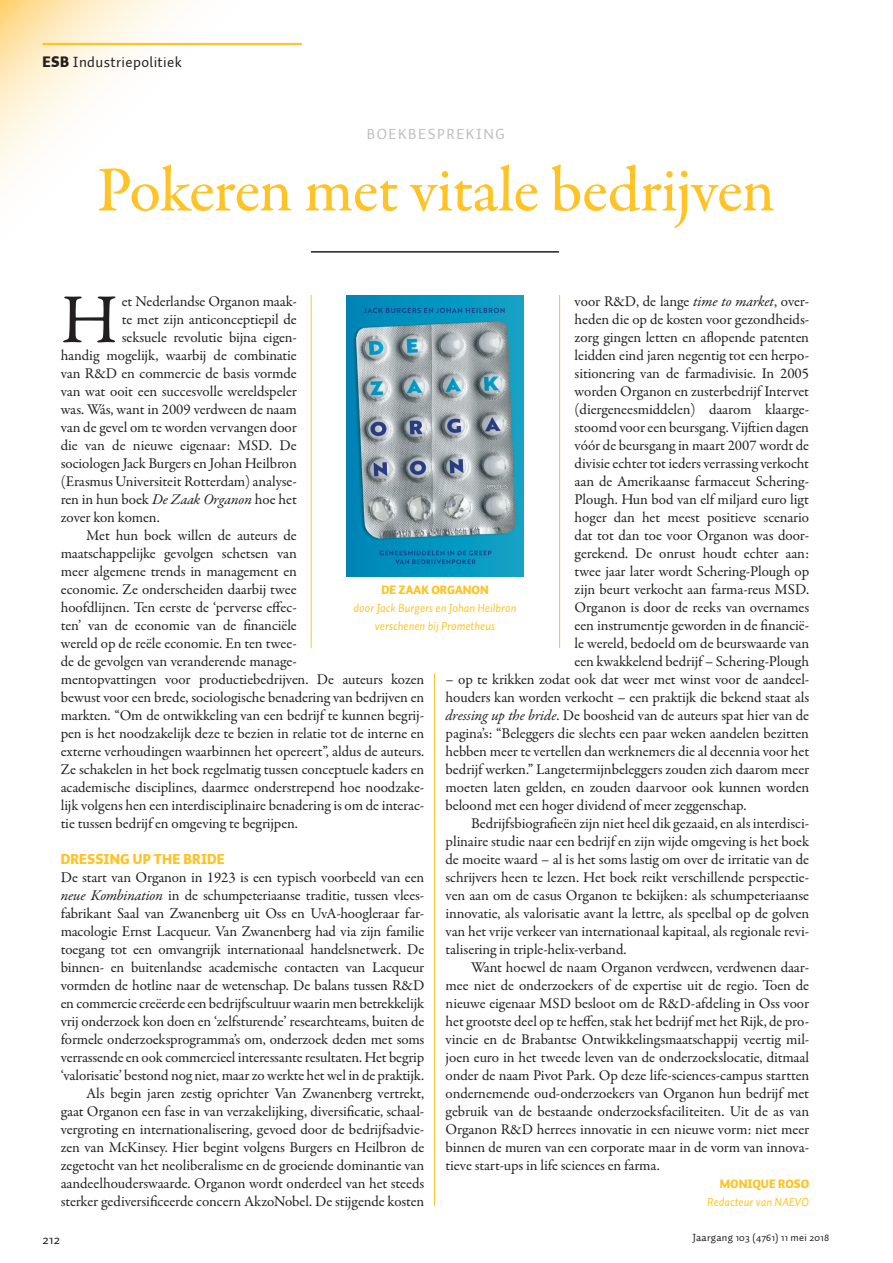
<style>
.page{position:relative;width:893px;height:1263px;background:#fff}
.page>*{position:absolute;margin:0;border:0;box-sizing:border-box;transform-origin:0 0}
.PLAT_Initiaal_3r{font:70.5px "Garamond Premr Pro";color:#231f20}
.KP01_43pt{font:500 64.5px "Garamond Premr Pro";letter-spacing:-.015em;color:#ffc325}
.PLAT_VervolgAlinea{font:15px/18px "Garamond Premr Pro";letter-spacing:-.005em;color:#231f20;text-align:justify}
.PLAT_EersteAlinea{font:15px/18px "Garamond Premr Pro";letter-spacing:-.01em;color:#231f20;text-align:justify}
.PLAT_Initiaal_3r-2{font:15px "Garamond Premr Pro";letter-spacing:-.005em;color:#231f20}
.t1{font:15px "Auto 1";letter-spacing:.025em;color:#231f20}
.DIVE_Rubriek{font:15px "Auto 1";letter-spacing:.1em;color:#bcbdbf}
.PTK1_Tussenkop{font:900 14.25px "Auto 1";letter-spacing:.01em;color:#ffc325}
.t2{font:13.5px "Auto 1";color:#231f20}
.AUIN_AuteurVermeldin{font:italic 12px "Auto 1";color:#ffc325}
.AUTR_AuteurNaamMidde{font:900 12px "Auto 1";color:#ffc325}
.AUTR_AuteurNaamLinks{font:900 12px "Auto 1";color:#ffc325}
.t3{font:10.5px "Auto 1";letter-spacing:.025em;color:#231f20}
.s1{font-weight:900}
.s2{font-style:italic}
</style>
<div class="page">
<svg style="left:0;top:0;width:251px;height:182px"></svg>
<hr style="left:43px;top:43px;width:259px;height:2px;background:#ffc325">
<img style="left:347px;top:295px;width:176px;height:281px">
<hr style="left:311px;top:251px;width:248px;height:2px;background:#231f20">
<hr style="left:434px;top:673px;width:1px;height:533px;background:#ffc325">
<hr style="left:559px;top:295px;width:1px;height:353px;background:#ffc325">
<hr style="left:311px;top:295px;width:1px;height:353px;background:#ffc325">
<p class="t1" style="left:43px;top:53px;width:141px"><span class="s1">ESB</span> Industriepolitiek</p>
<p class="DIVE_Rubriek" style="left:367px;top:125px;width:140px">BOEKBESPREKING</p>
<p class="KP01_43pt" style="left:97px;top:151px;width:680px">Pokeren met vitale bedrijven</p>
<p class="PLAT_Initiaal_3r" style="left:61px;top:277px;width:59px">H</p>
<p class="PLAT_Initiaal_3r-2" style="left:122px;top:292px;width:176px">et Nederlandse Organon maak-</p>
<p class="PLAT_VervolgAlinea" style="left:575px;top:293px;width:236px">voor R&amp;D, de lange <span class="s2">time to market</span>, over&shy;heden die op de kosten voor gezondheids&shy;zorg gingen letten en aflopende patenten leidden eind jaren negentig tot een herpo&shy;sitionering van de farmadivisie. In 2005 worden Organon en zusterbedrijf Intervet (diergeneesmiddelen) daarom klaarge&shy;stoomd voor een beursgang. Vijftien dagen vóór de beursgang in maart 2007 wordt de divisie echter tot ieders verrassing verkocht aan de Amerikaanse farmaceut Schering-Plough. Hun bod van elf miljard euro ligt hoger dan het meest positieve scenario dat tot dan toe voor Organon was door&shy;gerekend. De onrust houdt echter aan: twee jaar later wordt Schering-Plough op zijn beurt verkocht aan farma-reus MSD.<br>Organon is door de reeks van overnames een instrumentje geworden in de financië&shy;le wereld, bedoeld om de beurswaarde van een kwakkelend bedrijf – Schering-Plough</p>
<p class="PLAT_VervolgAlinea" style="left:446px;top:671px;width:365px">– op te krikken zodat ook dat weer met winst voor de aandeel&shy;houders kan worden verkocht – een praktijk die bekend staat als <span class="s2">dressing up the bride</span>. De boosheid van de auteurs spat hier van de pagina’s: “Beleggers die slechts een paar weken aandelen bezitten hebben meer te vertellen dan werknemers die al decennia voor het bedrijf werken.” Langetermijnbeleggers zouden zich daarom meer moeten laten gelden, en zouden daarvoor ook kunnen worden beloond met een hoger dividend of meer zeggenschap.</p>
<p class="PLAT_VervolgAlinea" style="left:446px;top:815px;width:365px;text-indent:26px">Bedrijfsbiografieën zijn niet heel dik gezaaid, en als interdisci&shy;plinaire studie naar een bedrijf en zijn wijde omgeving is het boek de moeite waard – al is het soms lastig om over de irritatie van de schrijvers heen te lezen. Het boek reikt verschillende perspectie&shy;ven aan om de casus Organon te bekijken: als schumpeteriaanse innovatie, als valorisatie avant la lettre, als speelbal op de golven van het vrije verkeer van internationaal kapitaal, als regionale revi&shy;talisering in triple-helix-verband.</p>
<p class="PLAT_VervolgAlinea" style="left:446px;top:959px;width:365px;text-indent:26px">Want hoewel de naam Organon verdween, verdwenen daar&shy;mee niet de onderzoekers of de expertise uit de regio. Toen de nieuwe eigenaar MSD besloot om de R&amp;D-afdeling in Oss voor het grootste deel op te heffen, stak het bedrijf met het Rijk, de pro&shy;vincie en de Brabantse Ontwikkelingsmaatschappij veertig mil&shy;joen euro in het tweede leven van de onderzoekslocatie, ditmaal onder de naam Pivot Park. Op deze life-sciences-campus startten ondernemende oud-onderzoekers van Organon hun bedrijf met gebruik van de bestaande onderzoeksfaciliteiten. Uit de as van Organon R&amp;D herrees innovatie in een nieuwe vorm: niet meer binnen de muren van een corporate maar in de vorm van innova&shy;tieve start-ups in life sciences en farma.</p>
<p class="AUTR_AuteurNaamLinks" style="left:720px;top:1176px;width:91px">MONIQUE ROSO</p>
<p class="AUIN_AuteurVermeldin" style="left:707px;top:1194px;width:103px">Redacteur van NAEVO</p>
<p class="PLAT_Initiaal_3r-2" style="left:122px;top:310px;width:176px">te met zijn anticonceptiepil de</p>
<p class="PLAT_Initiaal_3r-2" style="left:122px;top:328px;width:176px">seksuele revolutie bijna eigen-</p>
<p class="PLAT_Initiaal_3r-2" style="left:61px;top:346px;width:238px">handig mogelijk, waarbij de combinatie</p>
<p class="PLAT_Initiaal_3r-2" style="left:61px;top:364px;width:238px">van R&amp;D en commercie de basis vormde</p>
<p class="PLAT_Initiaal_3r-2" style="left:61px;top:382px;width:238px">van wat ooit een succesvolle wereldspeler</p>
<p class="PLAT_Initiaal_3r-2" style="left:61px;top:400px;width:238px">was. Wás, want in 2009 verdween de naam</p>
<p class="PLAT_Initiaal_3r-2" style="left:61px;top:418px;width:238px">van de gevel om te worden vervangen door</p>
<p class="PLAT_Initiaal_3r-2" style="left:61px;top:436px;width:238px">die van de nieuwe eigenaar: MSD. De</p>
<p class="PLAT_Initiaal_3r-2" style="left:61px;top:454px;width:238px">sociologen Jack Burgers en Johan Heilbron</p>
<p class="PLAT_Initiaal_3r-2" style="left:61px;top:472px;width:238px">(Erasmus Universiteit Rotterdam) analyse-</p>
<p class="PLAT_Initiaal_3r-2" style="left:61px;top:490px;width:238px">ren in hun boek <span class="s2">De Zaak Organon</span> hoe het</p>
<p class="PLAT_Initiaal_3r-2" style="left:61px;top:508px;width:100px">zover kon komen.</p>
<p class="PLAT_VervolgAlinea" style="left:61px;top:527px;width:365px;text-align:left;text-indent:26px">Met hun boek willen de auteurs de<br>maatschappelijke gevolgen schetsen van<br>meer algemene trends in management en<br>economie. Ze onderscheiden daarbij twee<br>hoofdlijnen. Ten eerste de ‘perverse effec-<br>ten’ van de economie van de financiële<br>wereld op de reële economie. En ten twee-<br>de de gevolgen van veranderende manage-<br>mentopvattingen voor productiebedrijven. De auteurs kozen bewust voor een brede, sociologische benadering van bedrijven en markten. “Om de ontwikkeling van een bedrijf te kunnen begrij&shy;pen is het noodzakelijk deze te bezien in relatie tot de interne en externe verhoudingen waarbinnen het opereert”, aldus de auteurs.<br>Ze schakelen in het boek regelmatig tussen conceptuele kaders en academische disciplines, daarmee onderstrepend hoe noodzake&shy;lijk volgens hen een interdisciplinaire benadering is om de interac&shy;tie tussen bedrijf en omgeving te begrijpen.</p>
<p class="PTK1_Tussenkop" style="left:61px;top:850px;width:166px">DRESSING UP THE BRIDE</p>
<p class="PLAT_EersteAlinea" style="left:61px;top:869px;width:365px">De start van Organon in 1923 is een typisch voorbeeld van een <span class="s2">neue Kombination</span> in de schumpeteriaanse traditie, tussen vlees&shy;fabrikant Saal van Zwanenberg uit Oss en UvA-hoogleraar far&shy;macologie Ernst Lacqueur. Van Zwanenberg had via zijn familie toegang tot een omvangrijk internationaal handelsnetwerk. De binnen- en buitenlandse academische contacten van Lacqueur vormden de hotline naar de wetenschap. De balans tussen R&amp;D en commercie creëerde een bedrijfscultuur waarin men betrekkelijk vrij onderzoek kon doen en ‘zelfsturende’ researchteams, buiten de formele onderzoeksprogramma’s om, onderzoek deden met soms verrassende en ook commercieel interessante resultaten. Het begrip ‘valorisatie’ bestond nog niet, maar zo werkte het wel in de praktijk.</p>
<p class="PLAT_VervolgAlinea" style="left:61px;top:1085px;width:365px;text-indent:26px">Als begin jaren zestig oprichter Van Zwanenberg vertrekt, gaat Organon een fase in van verzakelijking, diversificatie, schaal&shy;vergroting en internationalisering, gevoed door de bedrijfsadvie&shy;zen van McKinsey. Hier begint volgens Burgers en Heilbron de zegetocht van het neoliberalisme en de groeiende dominantie van aandeelhouderswaarde. Organon wordt onderdeel van het steeds sterker gediversificeerde concern AkzoNobel. De stijgende kosten</p>
<p class="AUTR_AuteurNaamMidde" style="left:381px;top:582px;width:109px">DE ZAAK ORGANON</p>
<p class="AUIN_AuteurVermeldin" style="left:354px;top:600px;width:164px">door Jack Burgers en Johan Heilbron</p>
<p class="AUIN_AuteurVermeldin" style="left:375px;top:618px;width:122px">verschenen bij Prometheus</p>
<p class="t2" style="left:43px;top:1231px;width:19px">212</p>
<p class="t3" style="left:692px;top:1231px;width:138px">Jaargang 103 (4761) 11 mei 2018</p>
</div>
